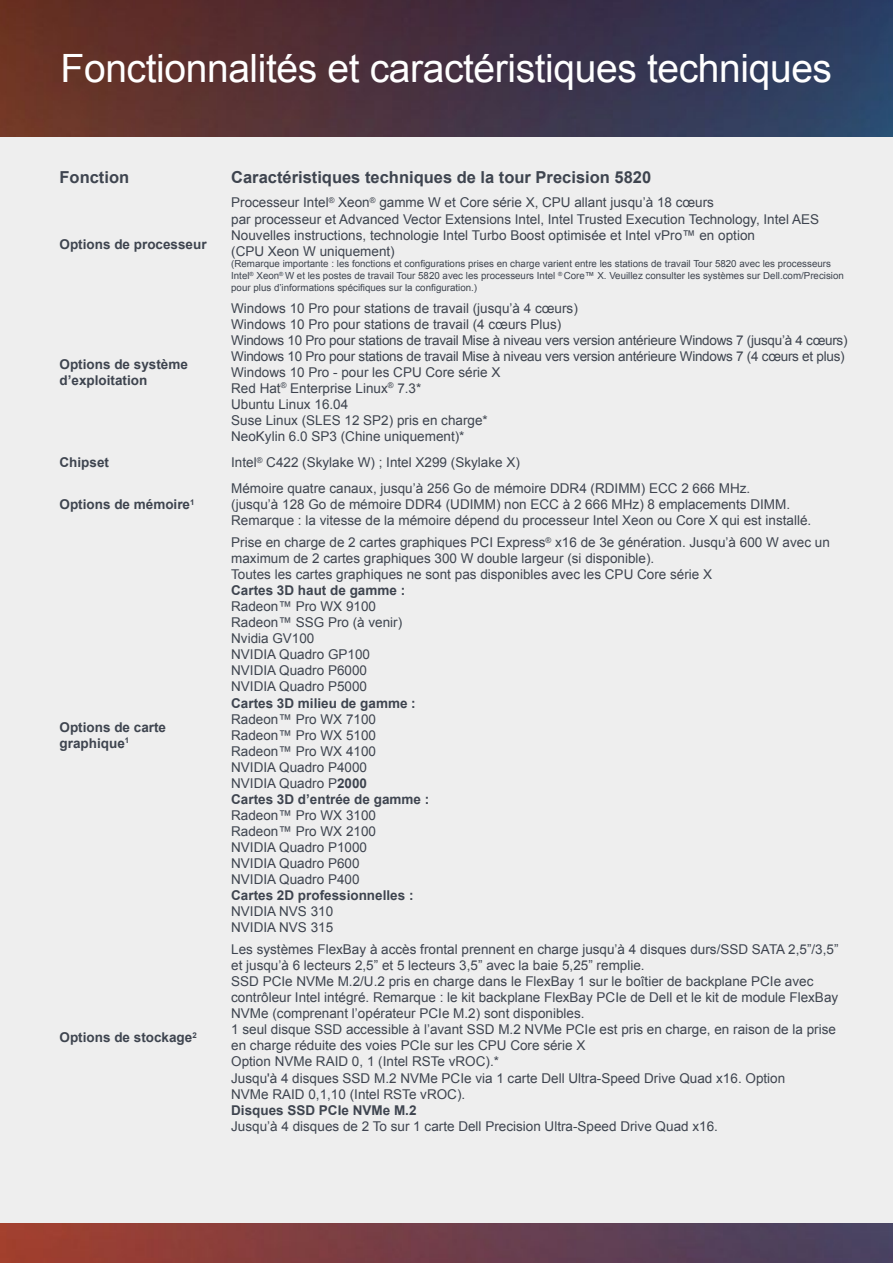
<style>
.page{position:relative;width:893px;height:1263px;background:#fff}
.page>*{position:absolute;margin:0;border:0;box-sizing:border-box;transform-origin:0 0}
.t1{font:39px "Arial";letter-spacing:-.01em;color:#fff}
.URL{font:700 16.5px "Arial";color:#3e444f}
.URL-2{font:13.5px/16px "Arial";color:#3e444f}
.URL-3{font:13.5px "Arial";letter-spacing:-.02em;color:#3e444f}
.URL-4{font:700 13.5px/16.2px "Arial";color:#3e444f}
.URL-5{font:9.75px/11.7px "Arial";color:#3e444f}
.s1{font-weight:700}
</style>
<div class="page">
<img style="left:0;top:0;width:893px;height:1263px">
<div style="left:0;top:138px;width:893px;height:1085px;background:#eee"></div>
<p class="t1" style="left:61px;top:42px;width:773px">Fonctionnalités et caractéristiques techniques</p>
<p class="URL" style="left:60px;top:165px;width:71px">Fonction</p>
<p class="URL" style="left:231px;top:165px;width:421px">Caractéristiques techniques de la tour Precision 5820</p>
<p class="URL-4" style="left:60px;top:236px;width:149px">Options de processeur</p>
<p class="URL-4" style="left:60px;top:356px;width:130px">Options de système d’exploitation</p>
<p class="URL-2" style="left:231px;top:195px;width:484px">Processeur Intel<sup>®</sup> Xeon<sup>®</sup> gamme W et Core série X, CPU allant jusqu’à 18 cœurs</p>
<p class="URL-2" style="left:231px;top:211px;width:589px">par processeur et Advanced Vector Extensions Intel, Intel Trusted Execution Technology, Intel AES</p>
<p class="URL-2" style="left:231px;top:227px;width:525px">Nouvelles instructions, technologie Intel Turbo Boost optimisée et Intel vPro™ en option (CPU Xeon W uniquement)</p>
<p class="URL-5" style="left:231px;top:258px;width:614px">(Remarque importante : les fonctions et configurations prises en charge varient entre les stations de travail Tour 5820 avec les processeurs<br>Intel<sup>®</sup> Xeon<sup>®</sup> W et les postes de travail Tour 5820 avec les processeurs Intel <sup>®</sup> Core™ X. Veuillez consulter les systèmes sur Dell.com/Precision pour plus d’informations spécifiques sur la configuration.)</p>
<p class="URL-2" style="left:231px;top:300px;width:348px">Windows 10 Pro pour stations de travail (jusqu’à 4 cœurs)</p>
<p class="URL-2" style="left:231px;top:316px;width:332px">Windows 10 Pro pour stations de travail (4 cœurs Plus)</p>
<p class="URL-3" style="left:231px;top:331px;width:618px">Windows 10 Pro pour stations de travail Mise à niveau vers version antérieure Windows 7 (jusqu’à 4 cœurs)</p>
<p class="URL-3" style="left:231px;top:347px;width:615px">Windows 10 Pro pour stations de travail Mise à niveau vers version antérieure Windows 7 (4 cœurs et plus)</p>
<p class="URL-2" style="left:231px;top:364px;width:271px">Windows 10 Pro - pour les CPU Core série X</p>
<p class="URL-2" style="left:231px;top:380px;width:192px">Red Hat<sup>®</sup> Enterprise Linux<sup>®</sup> 7.3*</p>
<p class="URL-2" style="left:231px;top:396px;width:119px">Ubuntu Linux 16.04</p>
<p class="URL-2" style="left:231px;top:412px;width:258px">Suse Linux (SLES 12 SP2) pris en charge*</p>
<p class="URL-2" style="left:231px;top:428px;width:235px">NeoKylin 6.0 SP3 (Chine uniquement)*</p>
<p class="URL-4" style="left:60px;top:454px;width:51px">Chipset</p>
<p class="URL-2" style="left:231px;top:454px;width:290px">Intel<sup>®</sup> C422 (Skylake W) ; Intel X299 (Skylake X)</p>
<p class="URL-4" style="left:60px;top:496px;width:136px">Options de mémoire<sup>1</sup></p>
<p class="URL-2" style="left:231px;top:480px;width:560px">Mémoire quatre canaux, jusqu’à 256 Go de mémoire DDR4 (RDIMM) ECC 2 666 MHz. (jusqu’à 128 Go de mémoire DDR4 (UDIMM) non ECC à 2 666 MHz) 8 emplacements DIMM.</p>
<p class="URL-2" style="left:231px;top:512px;width:582px">Remarque : la vitesse de la mémoire dépend du processeur Intel Xeon ou Core X qui est installé.</p>
<p class="URL-4" style="left:60px;top:719px;width:108px">Options de carte graphique<sup>1</sup></p>
<p class="URL-4" style="left:60px;top:1029px;width:139px">Options de stockage<sup>2</sup></p>
<p class="URL-2" style="left:231px;top:534px;width:600px">Prise en charge de 2 cartes graphiques PCI Express<sup>®</sup> x16 de 3e génération. Jusqu’à 600 W avec un maximum de 2 cartes graphiques 300 W double largeur (si disponible).</p>
<p class="URL-2" style="left:231px;top:566px;width:482px">Toutes les cartes graphiques ne sont pas disponibles avec les CPU Core série X <span class="s1">Cartes 3D haut de gamme :<br></span>Radeon™ Pro WX 9100<br>Radeon™ SSG Pro (à venir)</p>
<p class="URL-2" style="left:231px;top:630px;width:200px">Nvidia GV100<br>NVIDIA Quadro GP100<br>NVIDIA Quadro P6000<br>NVIDIA Quadro P5000<br><span class="s1">Cartes 3D milieu de gamme :<br></span>Radeon™ Pro WX 7100<br>Radeon™ Pro WX 5100<br>Radeon™ Pro WX 4100<br>NVIDIA Quadro P4000<br>NVIDIA Quadro P<span class="s1">2000<br>Cartes 3D d’entrée de gamme :<br></span>Radeon™ Pro WX 3100<br>Radeon™ Pro WX 2100<br>NVIDIA Quadro P1000<br>NVIDIA Quadro P600<br>NVIDIA Quadro P400<br><span class="s1">Cartes 2D professionnelles :<br></span>NVIDIA NVS 310<br>NVIDIA NVS 315</p>
<p class="URL-2" style="left:231px;top:941px;width:609px">Les systèmes FlexBay à accès frontal prennent en charge jusqu’à 4 disques durs/SSD SATA 2,5”/3,5” et jusqu’à 6 lecteurs 2,5” et 5 lecteurs 3,5” avec la baie 5,25” remplie.<br>SSD PCIe NVMe M.2/U.2 pris en charge dans le FlexBay 1 sur le boîtier de backplane PCIe avec contrôleur Intel intégré. Remarque : le kit backplane FlexBay PCIe de Dell et le kit de module FlexBay NVMe (comprenant l’opérateur PCIe M.2) sont disponibles.</p>
<p class="URL-2" style="left:231px;top:1021px;width:606px">1 seul disque SSD accessible à l’avant SSD M.2 NVMe PCIe est pris en charge, en raison de la prise en charge réduite des voies PCIe sur les CPU Core série X<br>Option NVMe RAID 0, 1 (Intel RSTe vROC).*<br>Jusqu'à 4 disques SSD M.2 NVMe PCIe via 1 carte Dell Ultra-Speed Drive Quad x16. Option<br>NVMe RAID 0,1,10 (Intel RSTe vROC).<br><span class="s1">Disques SSD PCIe NVMe M.2<br></span>Jusqu’à 4 disques de 2 To sur 1 carte Dell Precision Ultra-Speed Drive Quad x16.</p>
</div>
